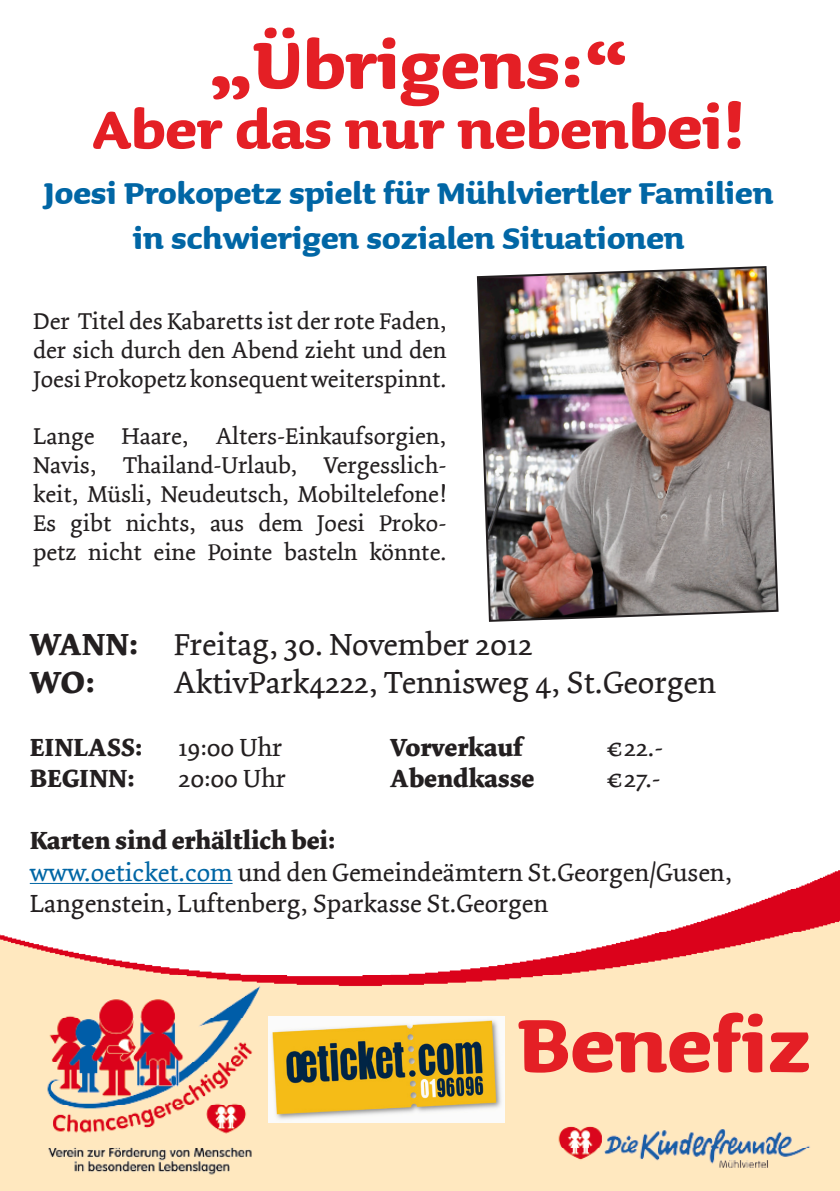
<style>
.page{position:relative;width:840px;height:1191px;background:#fff}
.page>*{position:absolute;margin:0;border:0;box-sizing:border-box;transform-origin:0 0}
.t1{font:700 96px "Sauna";color:#e41f25}
.t2{font:700 84px "Sauna";color:#e41f25}
.t3{font:700 68px "Sauna";color:#e41f25}
.t4{font:700 38px/45.6px "Sauna";color:#0166a5;text-align:center}
.t5{font:32px "Dolly";color:#231f20}
.t6{font:700 32px "Dolly";color:#231f20}
.t7{font:26px "Dolly";color:#231f20}
.t8{font:700 26px "Dolly";color:#231f20}
.t9{font:24px/28.8px "Dolly";color:#231f20;text-align:justify}
.s1{font-size:76px}
.s2{font-weight:700}
.s3{color:#0166a5}
</style>
<div class="page">
<img style="left:476px;top:266px;width:303px;height:356px">
<img style="left:0;top:870px;width:839px;height:321px">
<hr style="left:30px;top:883px;width:202px;height:1px;background:#0166a5">
<img style="left:268px;top:1016px;width:236px;height:106px">
<p class="t2" style="left:207px;top:12px;width:424px">„Übrigens:“</p>
<p class="t3" style="left:92px;top:86px;width:653px">Aber das nur neben<span class="s1">bei!</span></p>
<p class="t4" style="left:44px;top:168px;width:730px">Joesi Prokopetz spielt für Mühlviertler Familien in schwierigen sozialen Situationen</p>
<p class="t9" style="left:33px;top:307px;width:414px">Der Titel des Kabaretts ist der rote Faden, der sich durch den Abend zieht und den Joesi Prokopetz konsequent weiterspinnt.</p>
<p class="t9" style="left:33px;top:422px;width:414px">Lange Haare, Alters-Einkaufsorgien, Navis, Thailand-Urlaub, Vergesslich&shy;keit, Müsli, Neudeutsch, Mobiltelefone!</p>
<p class="t9" style="left:33px;top:509px;width:414px">Es gibt nichts, aus dem Joesi Proko&shy;petz nicht eine Pointe basteln könnte.</p>
<p class="t5" style="left:30px;top:625px;width:504px"><span class="s2">WANN:</span> Freitag, 30. November 2012</p>
<p class="t6" style="left:30px;top:663px;width:66px">WO:</p>
<p class="t5" style="left:174px;top:664px;width:543px">AktivPark4222, Tennisweg 4, St.Georgen</p>
<p class="t8" style="left:30px;top:731px;width:114px">EINLASS:</p>
<p class="t7" style="left:178px;top:732px;width:105px">19:00 Uhr</p>
<p class="t8" style="left:390px;top:731px;width:134px">Vorverkauf</p>
<p class="t7" style="left:606px;top:732px;width:58px">€22.-</p>
<p class="t8" style="left:30px;top:762px;width:106px">BEGINN:</p>
<p class="t7" style="left:178px;top:763px;width:109px">20:00 Uhr</p>
<p class="t8" style="left:390px;top:762px;width:146px">Abendkasse</p>
<p class="t7" style="left:606px;top:763px;width:56px">€27.-</p>
<p class="t8" style="left:30px;top:824px;width:307px">Karten sind erhältlich bei:</p>
<p class="t7" style="left:30px;top:856px;width:703px"><span class="s3">www.oeticket.com</span> und den Gemeindeämtern St.Georgen/Gusen,</p>
<p class="t7" style="left:30px;top:888px;width:519px">Langenstein, Luftenberg, Sparkasse St.Georgen</p>
<p class="t1" style="left:517px;top:984px;width:294px">Benefiz</p>
</div>
